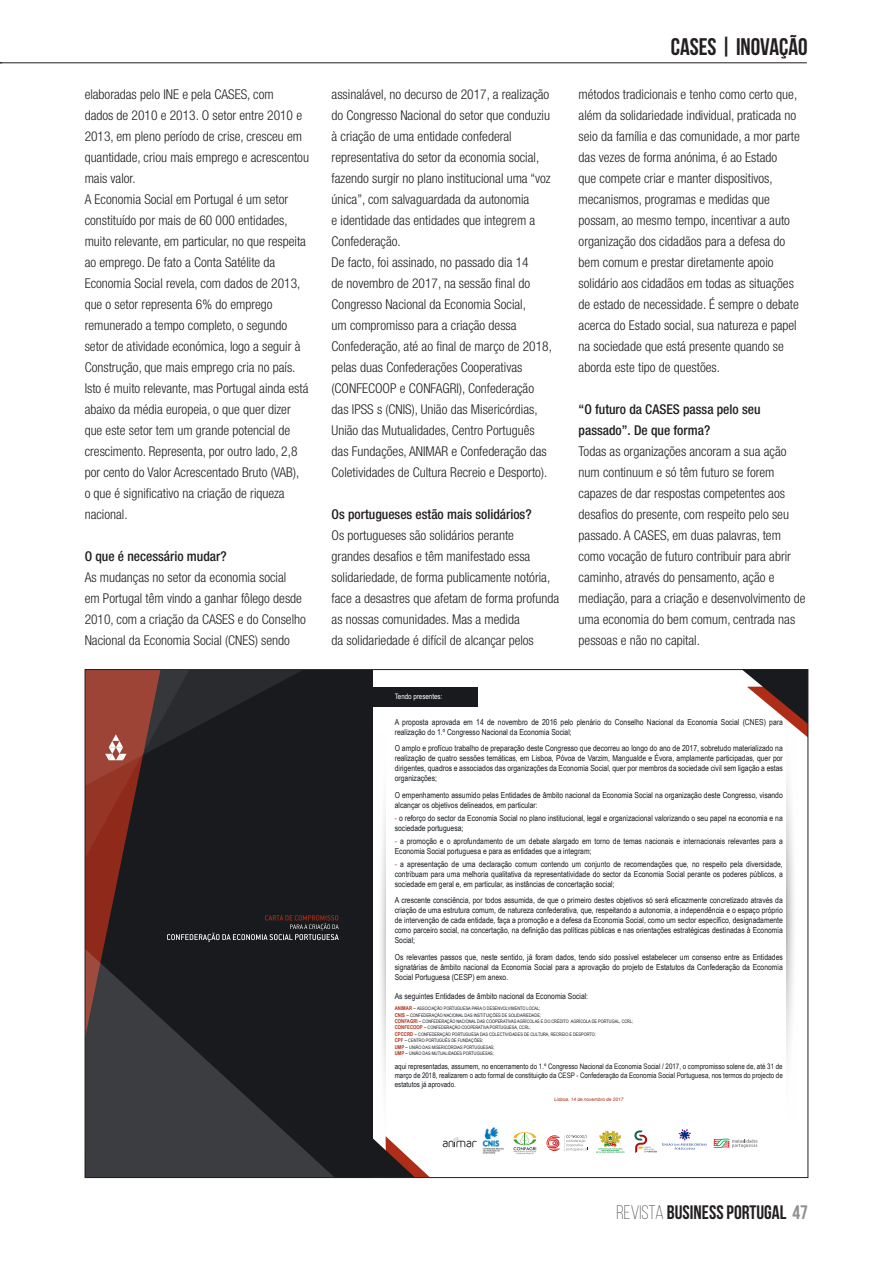
<style>
.page{position:relative;width:893px;height:1263px;background:#fff}
.page>*{position:absolute;margin:0;border:0;box-sizing:border-box;transform-origin:0 0}
.t1{font:24px "Bebas Neue";color:#231f20}
.t2{font:19.5px "Bebas Neue";color:#231f20}
.t3{font:300 condensed 13.5px/21px "Helvetica Neue LT Std";color:#231f20}
.t4{font:500 condensed 13.5px/21px "Helvetica Neue LT Std";color:#231f20}
.t5{font:8.25px/9.9px "Arial Narrow";color:#181a1e}
.t6{font:7.5px/9.1px "Arial Narrow";color:#181a1e;text-align:justify}
.t7{font:7.5px "Arial Narrow";color:#fff}
.t8{font:4.8px/6.3px "Arial Narrow";color:#181a1e}
.t9{font:italic 4.8px "Arial";color:#ad2d18}
.s1{color:#ae2c17}
.s2{font-weight:700;font-size:5.25px;color:#ad2d18}
.s3{font-size:5.25px}
.s4{font-weight:300}
.s5{color:#8e9091}
</style>
<div class="page">
<hr style="left:0;top:62px;width:807px;height:1px;background:#231f20">
<svg style="left:372px;top:734px;width:14px;height:359px"></svg>
<svg style="left:787px;top:780px;width:7px;height:276px"></svg>
<div style="left:336px;top:687px;width:142px;height:20px;background:#181a1e"></div>
<svg style="left:372px;top:1093px;width:57px;height:83px"></svg>
<div style="left:85px;top:669px;width:287px;height:508px;background:#181a1e"></div>
<svg style="left:87px;top:1042px;width:246px;height:134px;fill:#3c3d41"></svg>
<svg style="left:714px;top:1138px;width:43px;height:10px"></svg>
<svg style="left:513px;top:1132px;width:23px;height:22px"></svg>
<img style="left:482px;top:1127px;width:21px;height:26px">
<svg style="left:546px;top:1135px;width:42px;height:16px"></svg>
<svg style="left:443px;top:1137px;width:34px;height:10px"></svg>
<svg style="left:634px;top:1129px;width:73px;height:24px"></svg>
<svg style="left:596px;top:1131px;width:28px;height:22px"></svg>
<svg style="left:87px;top:671px;width:252px;height:371px"></svg>
<svg style="left:744px;top:671px;width:62px;height:65px"></svg>
<p class="t3" style="left:85px;top:84px;width:226px">elaboradas pelo INE e pela CASES, com<br>dados de 2010 e 2013. O setor entre 2010 e 2013, em pleno período de crise, cresceu em quantidade, criou mais emprego e acrescentou mais valor.</p>
<p class="t3" style="left:85px;top:189px;width:225px">A Economia Social em Portugal é um setor constituído por mais de 60 000 entidades, muito relevante, em particular, no que respeita ao emprego. De fato a Conta Satélite da Economia Social revela, com dados de 2013, que o setor representa 6% do emprego remunerado a tempo completo, o segundo setor de atividade económica, logo a seguir à Construção, que mais emprego cria no país.<br>Isto é muito relevante, mas Portugal ainda está abaixo da média europeia, o que quer dizer que este setor tem um grande potencial de crescimento. Representa, por outro lado, 2,8 por cento do Valor Acrescentado Bruto (VAB),<br>o que é significativo na criação de riqueza nacional.</p>
<p class="t4" style="left:85px;top:546px;width:143px">O que é necessário mudar?</p>
<p class="t3" style="left:85px;top:567px;width:223px">As mudanças no setor da economia social<br>em Portugal têm vindo a ganhar fôlego desde 2010, com a criação da CASES e do Conselho Nacional da Economia Social (CNES) sendo</p>
<p class="t3" style="left:332px;top:84px;width:221px">assinalável, no decurso de 2017, a realização do Congresso Nacional do setor que conduziu à criação de uma entidade confederal representativa do setor da economia social, fazendo surgir no plano institucional uma “voz única”, com salvaguardada da autonomia<br>e identidade das entidades que integrem a Confederação.</p>
<p class="t3" style="left:332px;top:252px;width:222px">De facto, foi assinado, no passado dia 14<br>de novembro de 2017, na sessão final do Congresso Nacional da Economia Social,<br>um compromisso para a criação dessa Confederação, até ao final de março de 2018, pelas duas Confederações Cooperativas (CONFECOOP e CONFAGRI), Confederação das IPSS s (CNIS), União das Misericórdias, União das Mutualidades, Centro Português das Fundações, ANIMAR e Confederação das Coletividades de Cultura Recreio e Desporto).</p>
<p class="t4" style="left:332px;top:504px;width:201px">Os portugueses estão mais solidários?</p>
<p class="t3" style="left:332px;top:525px;width:229px">Os portugueses são solidários perante<br>grandes desafios e têm manifestado essa solidariedade, de forma publicamente notória, face a desastres que afetam de forma profunda as nossas comunidades. Mas a medida<br>da solidariedade é difícil de alcançar pelos</p>
<p class="t1" style="left:671px;top:34px;width:138px">CASES | INOVAÇÃO</p>
<p class="t3" style="left:579px;top:84px;width:223px">métodos tradicionais e tenho como certo que, além da solidariedade individual, praticada no seio da família e das comunidade, a mor parte das vezes de forma anónima, é ao Estado<br>que compete criar e manter dispositivos, mecanismos, programas e medidas que possam, ao mesmo tempo, incentivar a auto organização dos cidadãos para a defesa do bem comum e prestar diretamente apoio solidário aos cidadãos em todas as situações de estado de necessidade. É sempre o debate acerca do Estado social, sua natureza e papel na sociedade que está presente quando se aborda este tipo de questões.</p>
<p class="t4" style="left:579px;top:399px;width:183px">“O futuro da CASES passa pelo seu passado”. De que forma?</p>
<p class="t3" style="left:579px;top:441px;width:228px">Todas as organizações ancoram a sua ação num continuum e só têm futuro se forem capazes de dar respostas competentes aos desafios do presente, com respeito pelo seu passado. A CASES, em duas palavras, tem como vocação de futuro contribuir para abrir caminho, através do pensamento, ação e mediação, para a criação e desenvolvimento de uma economia do bem comum, centrada nas pessoas e não no capital.</p>
<p class="t7" style="left:395px;top:691px;width:49px">Tendo presentes:</p>
<p class="t5" style="left:395px;top:717px;width:390px">A proposta aprovada em 14 de novembro de 2016 pelo plenário do Conselho Nacional da Economia Social (CNES) para realização do 1.º Congresso Nacional da Economia Social;</p>
<p class="t5" style="left:395px;top:743px;width:390px;text-align:justify">O amplo e profícuo trabalho de preparação deste Congresso que decorreu ao longo do ano de 2017, sobretudo materializado na realização de quatro sessões temáticas, em Lisboa, Póvoa de Varzim, Mangualde e Évora, amplamente participadas, quer por dirigentes, quadros e associados das organizações da Economia Social, quer por membros da sociedade civil sem ligação a estas organizações;</p>
<p class="t5" style="left:395px;top:789px;width:390px">O empenhamento assumido pelas Entidades de âmbito nacional da Economia Social na organização deste Congresso, visando alcançar os objetivos delineados, em particular:</p>
<p class="t5" style="left:395px;top:812px;width:390px"><span class="s1">-</span> o reforço do sector da Economia Social no plano institucional, legal e organizacional valorizando o seu papel na economia e na sociedade portuguesa;</p>
<p class="t5" style="left:395px;top:836px;width:390px"><span class="s1">-</span> a promoção e o aprofundamento de um debate alargado em torno de temas nacionais e internacionais relevantes para a<br>Economia Social portuguesa e para as entidades que a integram;</p>
<p class="t5" style="left:395px;top:859px;width:390px;text-align:justify"><span class="s1">-</span> a apresentação de uma declaração comum contendo um conjunto de recomendações que, no respeito pela diversidade, contribuam para uma melhoria qualitativa da representatividade do sector da Economia Social perante os poderes públicos, a sociedade em geral e, em particular, as instâncias de concertação social;</p>
<p class="t5" style="left:395px;top:895px;width:390px;text-align:justify">A crescente consciência, por todos assumida, de que o primeiro destes objetivos só será eficazmente concretizado através da criação de uma estrutura comum, de natureza confederativa, que, respeitando a autonomia, a independência e o espaço próprio de intervenção de cada entidade, faça a promoção e a defesa da Economia Social, como um sector específico, designadamente como parceiro social, na concertação, na definição das políticas públicas e nas orientações estratégicas destinadas à Economia Social;</p>
<p class="t5" style="left:395px;top:951px;width:390px;text-align:justify">Os relevantes passos que, neste sentido, já foram dados, tendo sido possível estabelecer um consenso entre as Entidades signatárias de âmbito nacional da Economia Social para a aprovação do projeto de Estatutos da Confederação da Economia Social Portuguesa (CESP) em anexo.</p>
<p class="t5" style="left:395px;top:991px;width:195px">As seguintes Entidades de âmbito nacional da Economia Social:</p>
<p class="t8" style="left:395px;top:1005px;width:240px"><span class="s2">ANIMAR</span> <span class="s3">–</span> ASSOCIAÇÃO PORTUGUESA PARA O DESENVOLVIMENTO LOCAL;<br><span class="s2">CNIS</span> <span class="s3">–</span> CONFEDERAÇÃO NACIONAL DAS INSTITUIÇÕES DE SOLIDARIEDADE;<br><span class="s2">CONFAGRI</span> <span class="s3">–</span> CONFEDERAÇÃO NACIONAL DAS COOPERATIVAS AGRÍCOLAS E DO CRÉDITO AGRÍCOLA DE PORTUGAL, CCRL; <span class="s2">CONFECOOP</span> <span class="s3">–</span> CONFEDERAÇÃO COOPERATIVA PORTUGUESA, CCRL;<br><span class="s2">CPCCRD</span> <span class="s3">–</span> CONFEDERAÇÃO PORTUGUESA DAS COLECTIVIDADES DE CULTURA, RECREIO E DESPORTO;<br><span class="s2">CPF</span> <span class="s3">–</span> CENTRO PORTUGUÊS DE FUNDAÇÕES;<br><span class="s2">UMP</span> <span class="s3">–</span> UNIÃO DAS MISERICÓRDIAS PORTUGUESAS;<br><span class="s2">UMP</span> <span class="s3">–</span> UNIÃO DAS MUTUALIDADES PORTUGUESAS;</p>
<p class="t6" style="left:395px;top:1061px;width:390px">aqui representadas, assumem, no encerramento do 1.º Congresso Nacional da Economia Social / 2017, o compromisso solene de, até 31 de março de 2018, realizarem o acto formal de constituição da CESP - Confederação da Economia Social Portuguesa, nos termos do projecto de estatutos já aprovado.</p>
<p class="t9" style="left:554px;top:1097px;width:71px">Lisboa, 14 de novembro de 2017</p>
<h2 class="t2" style="left:616px;top:1201px;width:193px"><span class="s4">REVISTA</span> BUSINESS PORTUGAL <span class="s5">47</span></h2>
</div>
